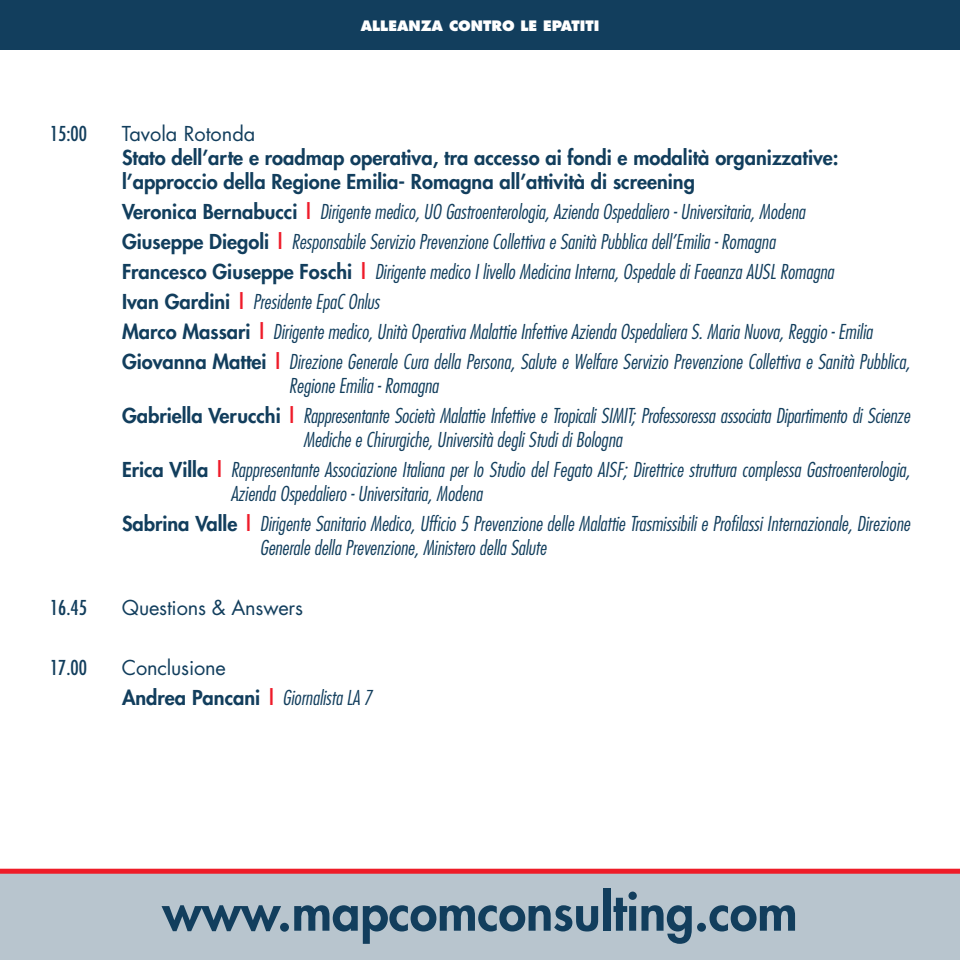
<style>
.page{position:relative;width:960px;height:960px;background:#fff}
.page>*{position:absolute;margin:0;border:0;box-sizing:border-box;transform-origin:0 0}
.t1{font:800 50.2px "Futura LT";color:#123e5d}
.t2{font:italic 300 condensed 20px/24px "Futura LT";color:#123e5d}
.t3{font:800 20px "Futura LT";color:#123e5d}
.t4{font:20px "Futura LT";letter-spacing:-.01em;color:#123e5d}
.t5{font:condensed 20px "Futura LT";color:#123e5d}
.t6{font:800 14px "Futura LT";color:#fff}
.s1{font-weight:800;font-style:normal;font-stretch:normal}
.s2{font-weight:800;font-style:normal;font-stretch:normal;color:#ee1b29}
</style>
<div class="page">
<div style="left:0;top:0;width:960px;height:50px;background:#123e5d"></div>
<div style="left:0;top:870px;width:960px;height:90px;background:#b8c5ce"></div>
<div style="left:0;top:869px;width:960px;height:5px;background:#ee1c28"></div>
<p class="t6" style="left:361px;top:17px;width:240px">ALLEANZA CONTRO LE EPATITI</p>
<p class="t5" style="left:50px;top:121px;width:38px">15:00</p>
<p class="t4" style="left:122px;top:120px;width:135px">Tavola Rotonda</p>
<p class="t3" style="left:122px;top:144px;width:718px">Stato dell’arte e roadmap operativa, tra accesso ai fondi e modalità organizzative:</p>
<p class="t3" style="left:122px;top:168px;width:575px">l’approccio della Regione Emilia- Romagna all’attività di screening</p>
<p class="t2" style="left:122px;top:199px;width:685px"><span class="s1">Veronica Bernabucci</span> <span class="s2">|</span> Dirigente medico, UO Gastroenterologia, Azienda Ospedaliero - Universitaria, Modena</p>
<p class="t2" style="left:122px;top:229px;width:655px"><span class="s1">Giuseppe Diegoli</span> <span class="s2">|</span> Responsabile Servizio Prevenzione Collettiva e Sanità Pubblica dell’Emilia - Romagna</p>
<p class="t2" style="left:122px;top:259px;width:713px"><span class="s1">Francesco Giuseppe Foschi</span> <span class="s2">|</span> Dirigente medico I livello Medicina Interna, Ospedale di Faeanza AUSL Romagna</p>
<p class="t2" style="left:122px;top:289px;width:259px"><span class="s1">Ivan Gardini</span> <span class="s2">|</span> Presidente EpaC Onlus</p>
<p class="t2" style="left:122px;top:319px;width:752px"><span class="s1">Marco Massari</span> <span class="s2">|</span> Dirigente medico, Unità Operativa Malattie Infettive Azienda Ospedaliera S. Maria Nuova, Reggio - Emilia</p>
<p class="t2" style="left:289px;top:349px;width:623px;text-indent:-167px"><span class="s1">Giovanna Mattei</span> <span class="s2">|</span> Direzione Generale Cura della Persona, Salute e Welfare Servizio Prevenzione Collettiva e Sanità Pubblica,<br>Regione Emilia - Romagna</p>
<p class="t2" style="left:303px;top:403px;width:608px;text-indent:-181px"><span class="s1">Gabriella Verucchi</span> <span class="s2">|</span> Rappresentante Società Malattie Infettive e Tropicali SIMIT; Professoressa associata Dipartimento di Scienze<br>Mediche e Chirurgiche, Università degli Studi di Bologna</p>
<p class="t2" style="left:231px;top:457px;width:681px;text-indent:-109px"><span class="s1">Erica Villa</span> <span class="s2">|</span> Rappresentante Associazione Italiana per lo Studio del Fegato AISF; Direttrice struttura complessa Gastroenterologia,<br>Azienda Ospedaliero - Universitaria, Modena</p>
<p class="t2" style="left:260px;top:511px;width:652px;text-indent:-138px"><span class="s1">Sabrina Valle</span> <span class="s2">|</span> Dirigente Sanitario Medico, Ufficio 5 Prevenzione delle Malattie Trasmissibili e Profilassi Internazionale, Direzione<br>Generale della Prevenzione, Ministero della Salute</p>
<p class="t5" style="left:50px;top:595px;width:38px">16.45</p>
<p class="t4" style="left:122px;top:594px;width:183px">Questions &amp; Answers</p>
<p class="t5" style="left:50px;top:655px;width:38px">17.00</p>
<p class="t4" style="left:122px;top:654px;width:105px">Conclusione</p>
<p class="t2" style="left:122px;top:685px;width:252px"><span class="s1">Andrea Pancani</span> <span class="s2">|</span> Giornalista LA 7</p>
<p class="t1" style="left:162px;top:879px;width:637px">www.mapcomconsulting.com</p>
</div>
